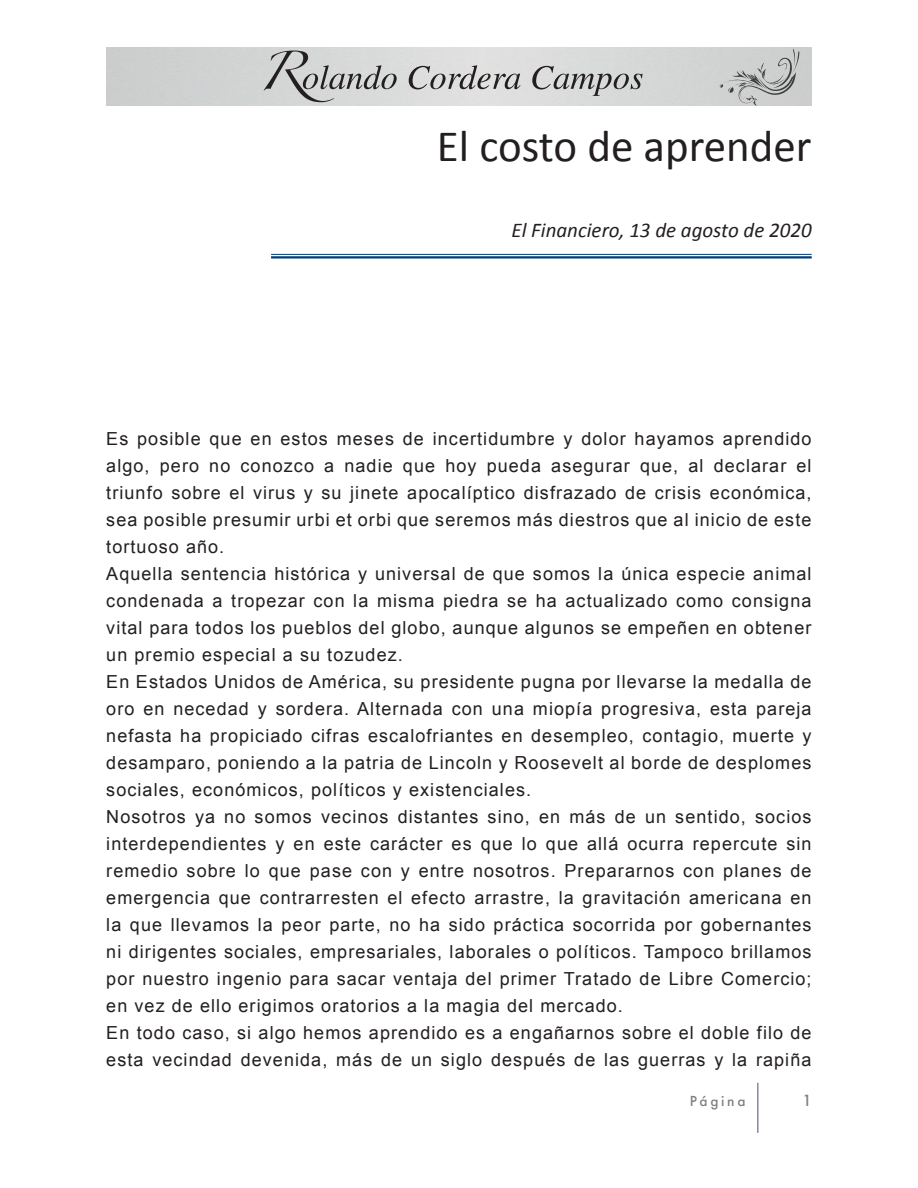
<style>
.page{position:relative;width:918px;height:1188px;background:#fff}
.page>*{position:absolute;margin:0;border:0;box-sizing:border-box;transform-origin:0 0}
.t1{font:45px "Calibri";color:#231f20}
.t2{font:italic 21px "Calibri";color:#231f20}
.t3{font:18px/27px "Arial";letter-spacing:.06em;color:#231f20;text-align:justify}
.t4{font:500 15px "Futura";color:#7e8182}
.t5{font:500 13.5px "Futura";letter-spacing:.2em;color:#7e8182}
</style>
<div class="page">
<svg style="left:264px;top:51px;width:133px;height:51px;background:#bbbcbc"></svg>
<svg style="left:409px;top:65px;width:112px;height:24px;background:#b4b3b3"></svg>
<svg style="left:532px;top:66px;width:111px;height:30px;background:#b7b7b7"></svg>
<svg style="left:719px;top:49px;width:80px;height:57px;background:#bfc0c1"></svg>
<hr style="left:757px;top:1083px;width:2px;height:50px;background:#848ba0">
<hr style="left:271px;top:254px;width:541px;height:1px;background:#013a7a">
<hr style="left:271px;top:256px;width:541px;height:3px;background:#013a7a">
<p class="t1" style="left:437px;top:118px;width:376px">El costo de aprender</p>
<p class="t2" style="left:511px;top:216px;width:302px">El Financiero, 13 de agosto de 2020</p>
<p class="t3" style="left:106px;top:425px;width:707px">Es posible que en estos meses de incertidumbre y dolor hayamos aprendido algo, pero no conozco a nadie que hoy pueda asegurar que, al declarar el triunfo sobre el virus y su jinete apocalíptico disfrazado de crisis económica, sea posible presumir urbi et orbi que seremos más diestros que al inicio de este tortuoso año.</p>
<p class="t3" style="left:106px;top:560px;width:707px">Aquella sentencia histórica y universal de que somos la única especie animal condenada a tropezar con la misma piedra se ha actualizado como consigna vital para todos los pueblos del globo, aunque algunos se empeñen en obtener un premio especial a su tozudez.</p>
<p class="t3" style="left:106px;top:668px;width:707px">En Estados Unidos de América, su presidente pugna por llevarse la medalla de oro en necedad y sordera. Alternada con una miopía progresiva, esta pareja nefasta ha propiciado cifras escalofriantes en desempleo, contagio, muerte y desamparo, poniendo a la patria de Lincoln y Roosevelt al borde de desplomes sociales, económicos, políticos y existenciales.</p>
<p class="t3" style="left:106px;top:803px;width:707px">Nosotros ya no somos vecinos distantes sino, en más de un sentido, socios interdependientes y en este carácter es que lo que allá ocurra repercute sin remedio sobre lo que pase con y entre nosotros. Prepararnos con planes de emergencia que contrarresten el efecto arrastre, la gravitación americana en la que llevamos la peor parte, no ha sido práctica socorrida por gobernantes ni dirigentes sociales, empresariales, laborales o políticos. Tampoco brillamos por nuestro ingenio para sacar ventaja del primer Tratado de Libre Comercio; en vez de ello erigimos oratorios a la magia del mercado.</p>
<p class="t3" style="left:106px;top:1019px;width:707px">En todo caso, si algo hemos aprendido es a engañarnos sobre el doble filo de esta vecindad devenida, más de un siglo después de las guerras y la rapiña</p>
<p class="t5" style="left:690px;top:1092px;width:57px">Página</p>
<p class="t4" style="left:802px;top:1091px;width:11px">1</p>
</div>
